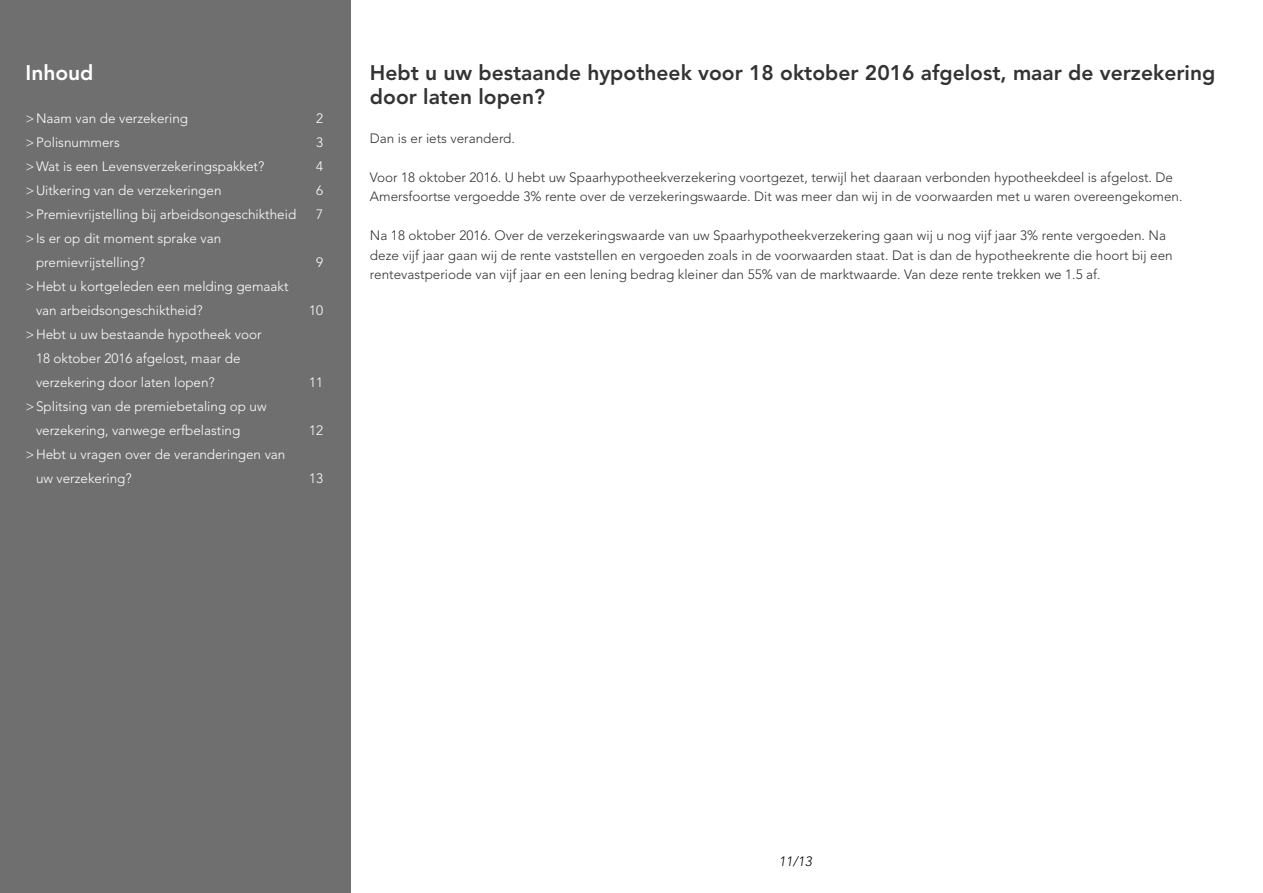
<style>
.page{position:relative;width:1263px;height:893px;background:#fff}
.page>*{position:absolute;margin:0;border:0;box-sizing:border-box;transform-origin:0 0}
.t1{font:800 21px/24px "Avenir LT Std";color:#333}
.t2{font:800 21px "Avenir LT Std";color:#fff}
.t3{font:300 13.5px/19.5px "Avenir LT Std";color:#333}
.t4{font:300 13.5px/24px "Avenir LT Std";color:#fff}
.t5{font:italic 300 13.5px "Avenir LT Std";color:#000}
</style>
<div class="page">
<div style="left:0;top:0;width:351px;height:893px;background:#706f6f"></div>
<h1 class="t2" style="left:26px;top:60px;width:70px">Inhoud</h1>
<p class="t4" style="left:26px;top:107px;width:164px">&gt;Naam van de verzekering</p>
<p class="t4" style="left:316px;top:107px;width:9px">2</p>
<p class="t4" style="left:26px;top:131px;width:96px">&gt;Polisnummers</p>
<p class="t4" style="left:316px;top:131px;width:9px">3</p>
<p class="t4" style="left:26px;top:155px;width:240px">&gt;Wat is een Levensverzekeringspakket?</p>
<p class="t4" style="left:316px;top:155px;width:9px">4</p>
<p class="t4" style="left:26px;top:179px;width:198px">&gt;Uitkering van de verzekeringen</p>
<p class="t4" style="left:316px;top:179px;width:9px">6</p>
<p class="t4" style="left:26px;top:203px;width:272px">&gt;Premievrijstelling bij arbeidsongeschiktheid</p>
<p class="t4" style="left:316px;top:203px;width:9px">7</p>
<p class="t4" style="left:36px;top:227px;width:187px;text-indent:-11px">&gt;Is er op dit moment sprake van premievrijstelling?</p>
<p class="t4" style="left:316px;top:251px;width:9px">9</p>
<p class="t4" style="left:36px;top:275px;width:254px;text-indent:-11px">&gt;Hebt u kortgeleden een melding gemaakt van arbeidsongeschiktheid?</p>
<p class="t4" style="left:36px;top:323px;width:227px;text-indent:-11px">&gt;Hebt u uw bestaande hypotheek voor<br>18 oktober 2016 afgelost, maar de verzekering door laten lopen?</p>
<p class="t4" style="left:36px;top:395px;width:232px;text-indent:-11px">&gt;Splitsing van de premiebetaling op uw verzekering, vanwege erfbelasting</p>
<p class="t4" style="left:36px;top:443px;width:251px;text-indent:-11px">&gt;Hebt u vragen over de veranderingen van uw verzekering?</p>
<p class="t4" style="left:309px;top:299px;width:16px">10</p>
<p class="t4" style="left:309px;top:371px;width:16px">11</p>
<p class="t4" style="left:309px;top:419px;width:16px">12</p>
<p class="t4" style="left:309px;top:467px;width:16px">13</p>
<h1 class="t1" style="left:370px;top:60px;width:847px">Hebt u uw bestaande hypotheek voor 18 oktober 2016 afgelost, maar de verzekering door laten lopen?</h1>
<p class="t3" style="left:370px;top:128px;width:147px">Dan is er iets veranderd.</p>
<p class="t3" style="left:370px;top:167px;width:814px">Voor 18 oktober 2016. U hebt uw Spaarhypotheekverzekering voortgezet, terwijl het daaraan verbonden hypotheekdeel is afgelost. De<br>Amersfoortse vergoedde 3% rente over de verzekeringswaarde. Dit was meer dan wij in de voorwaarden met u waren overeengekomen.</p>
<p class="t3" style="left:370px;top:226px;width:804px">Na 18 oktober 2016. Over de verzekeringswaarde van uw Spaarhypotheekverzekering gaan wij u nog vijf jaar 3% rente vergoeden. Na deze vijf jaar gaan wij de rente vaststellen en vergoeden zoals in de voorwaarden staat. Dat is dan de hypotheekrente die hoort bij een rentevastperiode van vijf jaar en een lening bedrag kleiner dan 55% van de marktwaarde. Van deze rente trekken we 1.5 af.</p>
<p class="t5" style="left:779px;top:853px;width:35px">11/13</p>
</div>
